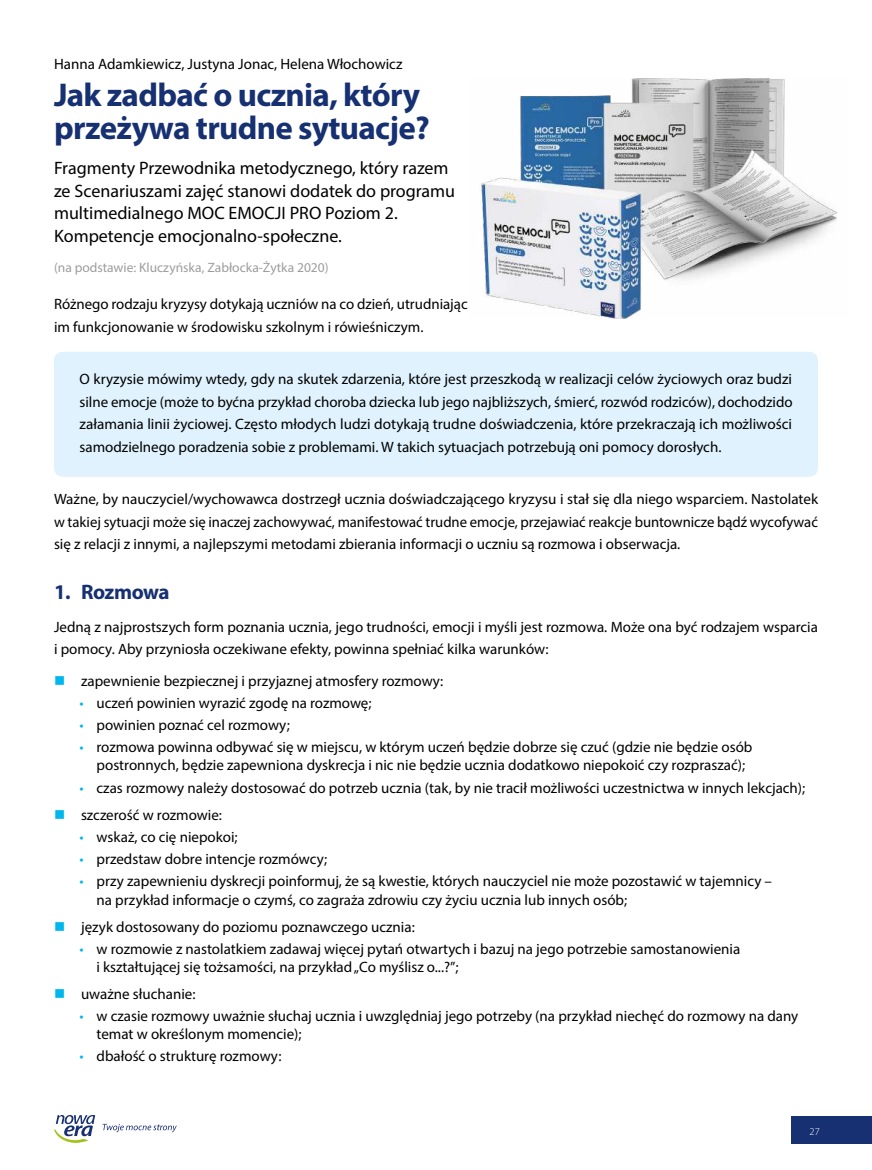
<style>
.page{position:relative;width:872px;height:1170px;background:#fff}
.page>*{position:absolute;margin:0;border:0;box-sizing:border-box;transform-origin:0 0}
.t1{font:700 33px/33px "Myriad Pro";letter-spacing:-.02em;color:#163072}
.t2{font:700 21px "Myriad Pro";letter-spacing:-.025em;color:#163072}
.t3{font:18px/22.5px "Myriad Pro";color:#000}
.t4{font:15px/22.5px "Myriad Pro";color:#000}
.t5{font:13.5px "Myriad Pro";color:#9d9d9c}
.t6{font:300 10.5px "Myriad Pro";color:#fff}
.s1{color:#00b7ed}
</style>
<div class="page">
<svg style="left:54px;top:1115px;width:41px;height:27px"></svg>
<svg style="left:103px;top:1123px;width:74px;height:9px"></svg>
<div style="left:54px;top:351px;width:764px;height:126px;background:#e0f2fd;border-radius:9px"></div>
<img style="left:481px;top:79px;width:356px;height:240px">
<div style="left:791px;top:1115px;width:81px;height:28px;background:#163072"></div>
<p class="t4" style="left:54px;top:52px;width:350px">Hanna Adamkiewicz, Justyna Jonac, Helena Włochowicz</p>
<h1 class="t1" style="left:54px;top:78px;width:377px">Jak zadbać o ucznia, który przeżywa trudne sytuacje?</h1>
<p class="t3" style="left:54px;top:156px;width:403px">Fragmenty Przewodnika metodycznego, który razem ze Scenariuszami zajęć stanowi dodatek do programu multimedialnego MOC EMOCJI PRO Poziom 2.<br>Kompetencje emocjonalno-społeczne.</p>
<p class="t5" style="left:54px;top:259px;width:276px">(na podstawie: Kluczyńska, Zabłocka-Żytka 2020)</p>
<p class="t4" style="left:54px;top:292px;width:415px">Różnego rodzaju kryzysy dotykają uczniów na co dzień, utrudniając im funkcjonowanie w środowisku szkolnym i rówieśniczym.</p>
<p class="t4" style="left:80px;top:367px;width:714px;text-align:justify">O kryzysie mówimy wtedy, gdy na skutek zdarzenia, które jest przeszkodą w realizacji celów życiowych oraz budzi silne emocje (może to byćna przykład choroba dziecka lub jego najbliższych, śmierć, rozwód rodziców), dochodzido załamania linii życiowej. Często młodych ludzi dotykają trudne doświadczenia, które przekraczają ich możliwości samodzielnego poradzenia sobie z problemami. W takich sytuacjach potrzebują oni pomocy dorosłych.</p>
<p class="t4" style="left:54px;top:487px;width:765px;text-align:justify">Ważne, by nauczyciel/wychowawca dostrzegł ucznia doświadczającego kryzysu i stał się dla niego wsparciem. Nastolatek w takiej sytuacji może się inaczej zachowywać, manifestować trudne emocje, przejawiać reakcje buntownicze bądź wycofywać się z relacji z innymi, a najlepszymi metodami zbierania informacji o uczniu są rozmowa i obserwacja.</p>
<h2 class="t2" style="left:54px;top:578px;width:117px">1. Rozmowa</h2>
<p class="t4" style="left:54px;top:615px;width:765px">Jedną z najprostszych form poznania ucznia, jego trudności, emocji i myśli jest rozmowa. Może ona być rodzajem wsparcia i pomocy. Aby przyniosła oczekiwane efekty, powinna spełniać kilka warunków:</p>
<p class="t4" style="left:81px;top:669px;width:364px">zapewnienie bezpiecznej i przyjaznej atmosfery rozmowy:</p>
<p class="t4" style="left:80px;top:691px;width:293px"><span class="s1">•</span> uczeń powinien wyrazić zgodę na rozmowę;</p>
<p class="t4" style="left:80px;top:713px;width:212px"><span class="s1">•</span> powinien poznać cel rozmowy;</p>
<p class="t4" style="left:97px;top:738px;width:657px;line-height:18px;text-indent:-17px"><span class="s1">•</span> rozmowa powinna odbywać się w miejscu, w którym uczeń będzie dobrze się czuć (gdzie nie będzie osób postronnych, będzie zapewniona dyskrecja i nic nie będzie ucznia dodatkowo niepokoić czy rozpraszać);</p>
<p class="t4" style="left:80px;top:773px;width:727px;line-height:27px"><span class="s1">•</span> czas rozmowy należy dostosować do potrzeb ucznia (tak, by nie tracił możliwości uczestnictwa w innych lekcjach); szczerość w rozmowie:</p>
<p class="t4" style="left:80px;top:825px;width:160px"><span class="s1">•</span> wskaż, co cię niepokoi;</p>
<p class="t4" style="left:80px;top:847px;width:249px"><span class="s1">•</span> przedstaw dobre intencje rozmówcy;</p>
<p class="t4" style="left:97px;top:872px;width:677px;line-height:18px;text-indent:-17px"><span class="s1">•</span> przy zapewnieniu dyskrecji poinformuj, że są kwestie, których nauczyciel nie może pozostawić w tajemnicy – na przykład informacje o czymś, co zagraża zdrowiu czy życiu ucznia lub innych osób;</p>
<p class="t4" style="left:81px;top:914px;width:335px">język dostosowany do poziomu poznawczego ucznia:</p>
<p class="t4" style="left:97px;top:939px;width:645px;line-height:18px;text-indent:-17px"><span class="s1">•</span> w rozmowie z nastolatkiem zadawaj więcej pytań otwartych i bazuj na jego potrzebie samostanowienia i kształtującej się tożsamości, na przykład „Co myślisz o...?”;</p>
<p class="t4" style="left:81px;top:982px;width:116px">uważne słuchanie:</p>
<p class="t4" style="left:97px;top:1006px;width:703px;line-height:18px;text-indent:-17px"><span class="s1">•</span> w czasie rozmowy uważnie słuchaj ucznia i uwzględniaj jego potrzeby (na przykład niechęć do rozmowy na dany temat w określonym momencie);</p>
<p class="t4" style="left:80px;top:1044px;width:203px"><span class="s1">•</span> dbałość o strukturę rozmowy:</p>
<p class="t6" style="left:809px;top:1124px;width:12px">27</p>
</div>
